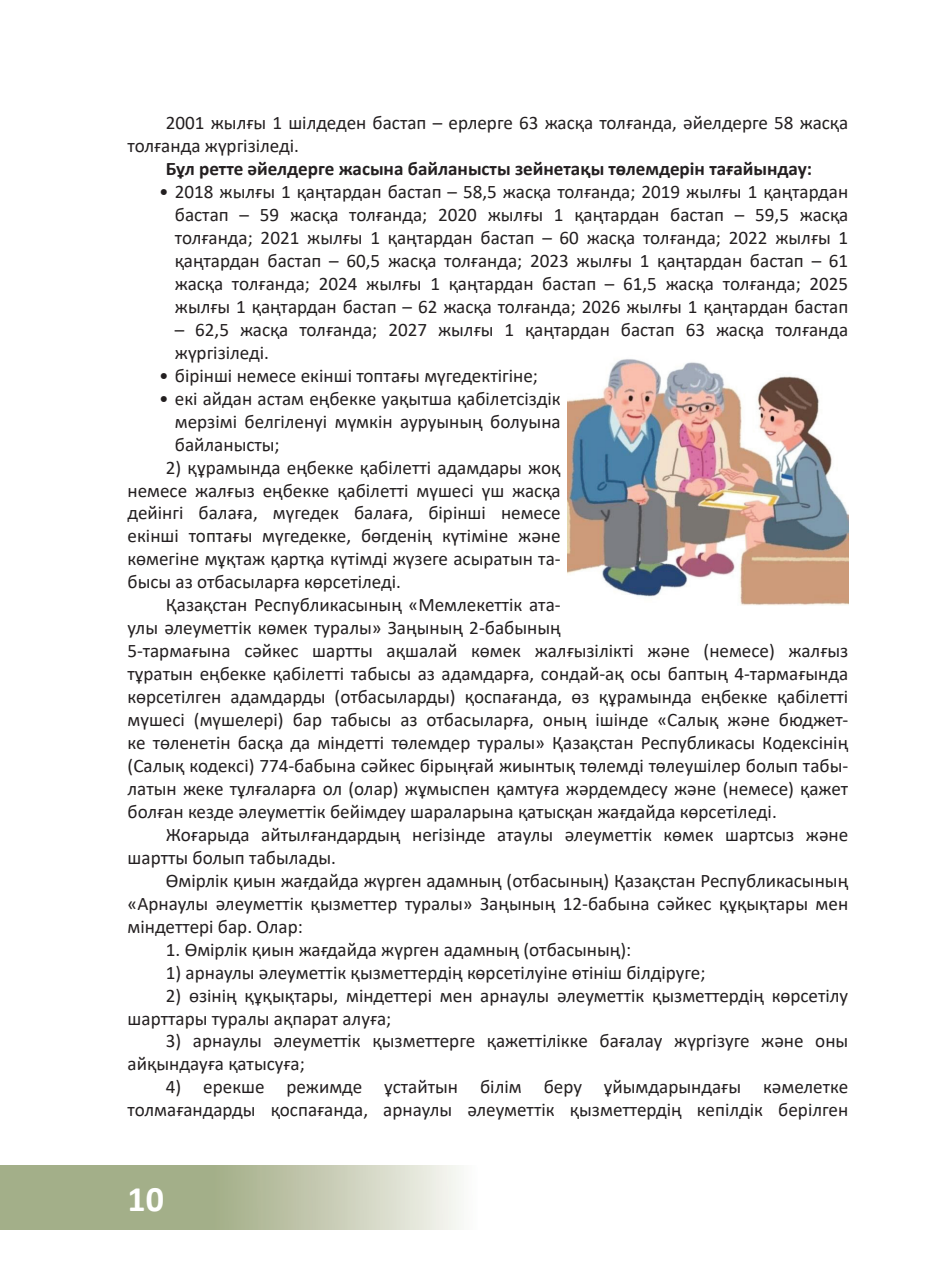
<style>
.page{position:relative;width:944px;height:1276px;background:#fff}
.page>*{position:absolute;margin:0;border:0;box-sizing:border-box;transform-origin:0 0}
.t1{font:700 36px "Calibri";color:#fff}
.t2{font:19.12px/22.9px "Calibri";color:#231f20}
.t3{font:700 19.12px "Calibri";color:#231f20}
</style>
<div class="page">
<svg style="left:0;top:1166px;width:461px;height:63px;background:#b8c0a3"></svg>
<img style="left:567px;top:359px;width:281px;height:247px">
<p class="t2" style="left:128px;top:111px;width:722px;text-indent:38px">2001 жылғы 1 шiлдеден бастап – ерлерге 63 жасқа толғанда, әйелдерге 58 жасқа толғанда жүргізіледі.</p>
<p class="t3" style="left:166px;top:155px;width:648px">Бұл ретте әйелдерге жасына байланысты зейнетақы төлемдерін тағайындау:</p>
<p class="t2" style="left:175px;top:180px;width:675px;text-align:justify;text-indent:-16px">• 2018 жылғы 1 қаңтардан бастап – 58,5 жасқа толғанда; 2019 жылғы 1 қаңтардан бастап – 59 жасқа толғанда; 2020 жылғы 1 қаңтардан бастап – 59,5 жасқа толғанда; 2021 жылғы 1 қаңтардан бастап – 60 жасқа толғанда; 2022 жылғы 1 қаңтардан бастап – 60,5 жасқа толғанда; 2023 жылғы 1 қаңтардан бастап – 61 жасқа толғанда; 2024 жылғы 1 қаңтардан бастап – 61,5 жасқа толғанда; 2025 жылғы 1 қаңтардан бастап – 62 жасқа толғанда; 2026 жылғы 1 қаңтардан бастап</p>
<p class="t2" style="left:175px;top:317px;width:675px">– 62,5 жасқа толғанда; 2027 жылғы 1 қаңтардан бастап 63 жасқа толғанда жүргізіледі.</p>
<p class="t2" style="left:159px;top:363px;width:380px">• бірінші немесе екінші топтағы мүгедектігіне;</p>
<p class="t2" style="left:175px;top:386px;width:387px;text-align:justify;text-indent:-16px">• екі айдан астам еңбекке уақытша қабілетсіздік мерзімі белгіленуі мүмкін ауруының болуына байланысты;</p>
<p class="t2" style="left:128px;top:455px;width:435px;text-align:justify;text-indent:38px">2) құрамында еңбекке қабілетті адамдары жоқ немесе жалғыз еңбекке қабілетті мүшесі үш жасқа дейінгі балаға, мүгедек балаға, бірінші немесе екінші топтағы мүгедекке, бөгденің күтіміне және көмегіне мұқтаж қартқа күтімді жүзеге асыратын та&shy;бысы аз отбасыларға көрсетіледі.</p>
<p class="t2" style="left:128px;top:593px;width:722px;text-indent:38px">Қазақстан Республикасының «Мемлекеттік ата-<br>улы әлеуметтік көмек туралы» Заңының 2-бабының<br>5-тармағына сәйкес шартты ақшалай көмек жалғызілікті және (немесе) жалғыз тұратын еңбекке қабілетті табысы аз адамдарға, сондай-ақ осы баптың 4-тармағында көрсетілген адамдарды (отбасыларды) қоспағанда, өз құрамында еңбекке қабілетті мүшесі (мүшелері) бар табысы аз отбасыларға, оның ішінде «Салық және бюджет&shy;ке төленетін басқа да міндетті төлемдер туралы» Қазақстан Республикасы Кодексінің (Салық кодексі) 774-бабына сәйкес бірыңғай жиынтық төлемді төлеушілер болып табы&shy;латын жеке тұлғаларға ол (олар) жұмыспен қамтуға жәрдемдесу және (немесе) қажет болған кезде әлеуметтік бейімдеу шараларына қатысқан жағдайда көрсетіледі.</p>
<p class="t2" style="left:128px;top:822px;width:722px;text-indent:38px">Жоғарыда айтылғандардың негізінде атаулы әлеуметтік көмек шартсыз және шартты болып табылады.</p>
<p class="t2" style="left:128px;top:868px;width:722px;text-align:justify;text-indent:38px">Өмірлік қиын жағдайда жүрген адамның (отбасының) Қазақстан Республикасының «Арнаулы әлеуметтік қызметтер туралы» Заңының 12-бабына сәйкес құқықтары мен міндеттері бар. Олар:</p>
<p class="t2" style="left:166px;top:937px;width:467px">1. Өмірлік қиын жағдайда жүрген адамның (отбасының):</p>
<p class="t2" style="left:166px;top:960px;width:541px">1) арнаулы әлеуметтік қызметтердің көрсетілуіне өтініш білдіруге;</p>
<p class="t2" style="left:128px;top:983px;width:722px;text-indent:38px">2) өзінің құқықтары, міндеттері мен арнаулы әлеуметтік қызметтердің көрсетілу шарттары туралы ақпарат алуға;</p>
<p class="t2" style="left:128px;top:1029px;width:722px;text-indent:38px">3) арнаулы әлеуметтік қызметтерге қажеттілікке бағалау жүргізуге және оны айқындауға қатысуға;</p>
<p class="t2" style="left:128px;top:1075px;width:722px;text-align:right">4) ерекше режимде ұстайтын білім беру ұйымдарындағы кәмелетке толмағандарды қоспағанда, арнаулы әлеуметтік қызметтердің кепілдік берілген</p>
<h1 class="t1" style="left:128px;top:1173px;width:38px">10</h1>
</div>
